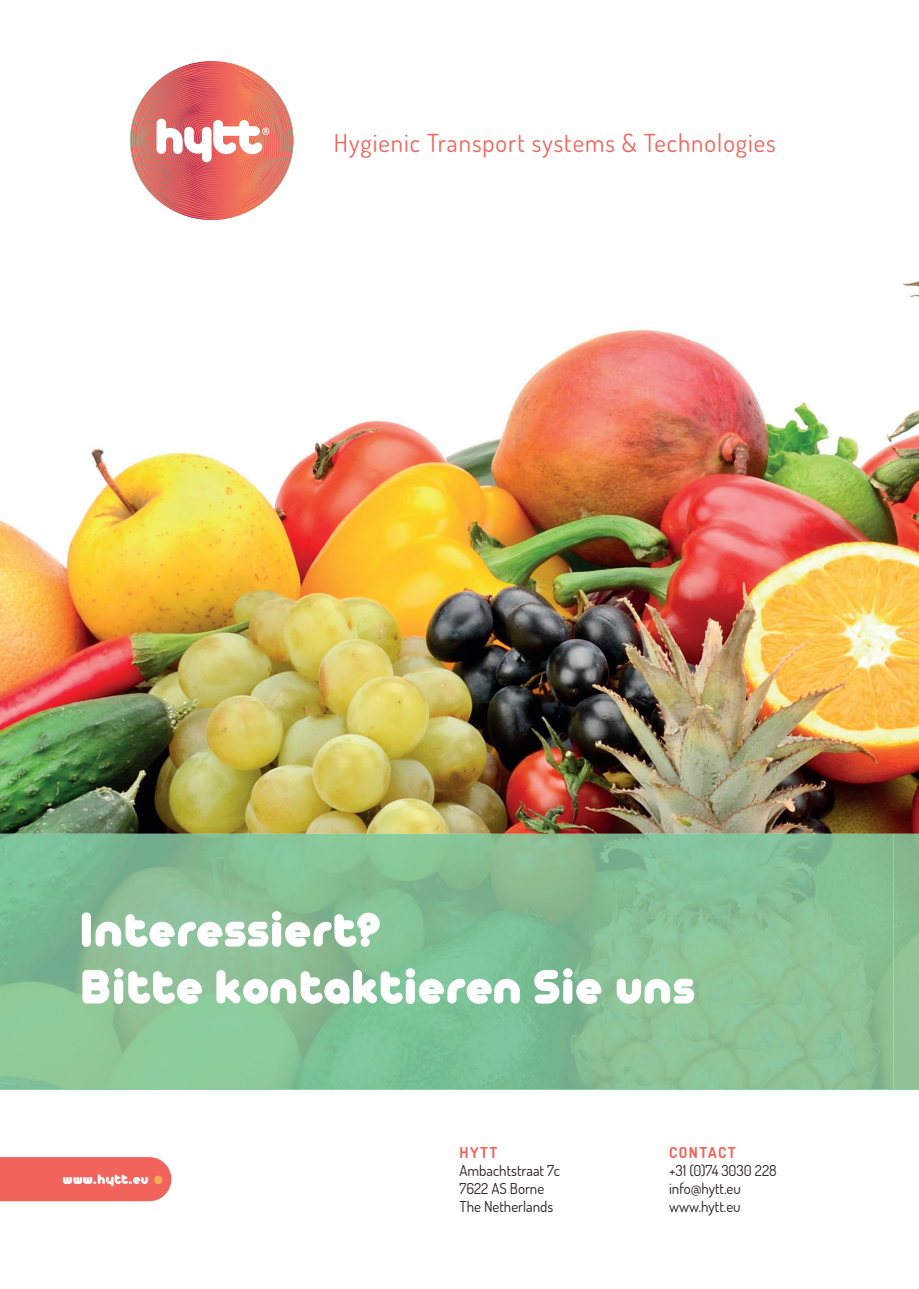
<style>
.page{position:relative;width:919px;height:1289px;background:#fff}
.page>*{position:absolute;margin:0;border:0;box-sizing:border-box;transform-origin:0 0}
.t1{font:900 52.5px/57px "Arista Pro";color:#fff}
.t2{font:24.75px "Dosis";letter-spacing:.04em;color:#f1635b}
.t3{font:15px/18px "Dosis";color:#231f20}
.t4{font:700 15px "Dosis";letter-spacing:.1em;color:#f1635d}
.t5{font:900 15px "Arista Pro";color:#fff}
</style>
<div class="page">
<img style="left:0;top:133px;width:918px;height:700px">
<div style="left:0;top:1157px;width:171px;height:44px;background:#f1635b"></div>
<img style="left:0;top:833px;width:893px;height:256px">
<img style="left:893px;top:833px;width:25px;height:256px">
<div style="left:154px;top:1175px;width:8px;height:9px;background:#faac55;border-radius:50%"></div>
<svg style="left:130px;top:61px;width:163px;height:159px"></svg>
<h2 class="t2" style="left:334px;top:127px;width:443px">Hygienic Transport systems &amp; Technologies</h2>
<h1 class="t1" style="left:78px;top:901px;width:618px">Interessiert?<br>Bitte kontaktieren Sie uns</h1>
<p class="t5" style="left:63px;top:1169px;width:88px">www.hytt.eu</p>
<p class="t4" style="left:459px;top:1142px;width:40px">HYTT</p>
<p class="t3" style="left:459px;top:1160px;width:102px">Ambachtstraat 7c<br>7622 AS Borne<br>The Netherlands</p>
<p class="t4" style="left:669px;top:1142px;width:68px">CONTACT</p>
<p class="t3" style="left:669px;top:1160px;width:109px">+31 (0)74 3030 228 info@hytt.eu www.hytt.eu</p>
</div>
